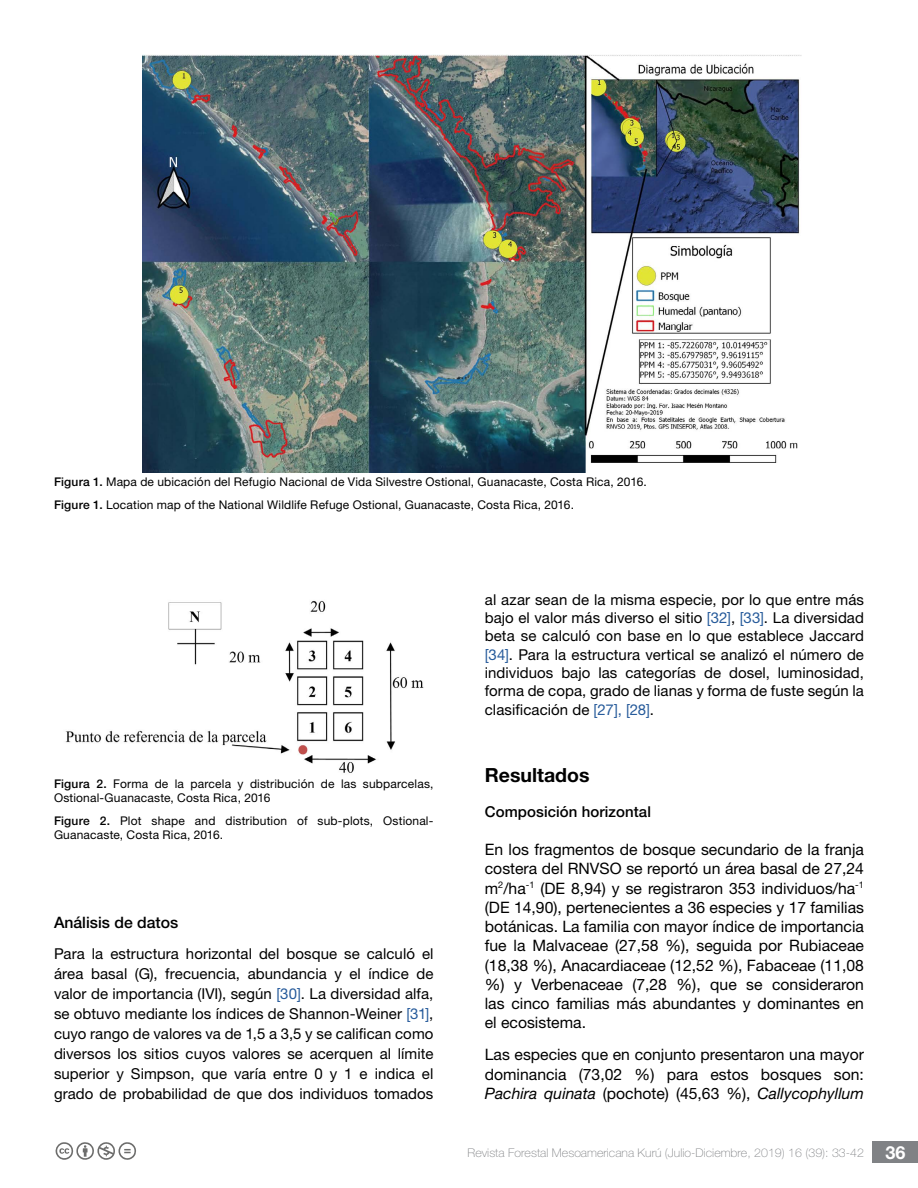
<style>
.page{position:relative;width:918px;height:1188px;background:#fff}
.page>*{position:absolute;margin:0;border:0;box-sizing:border-box;transform-origin:0 0}
.t1{font:700 19.5px "Helvetica Neue LT Std";color:#000}
.t2{font:15.75px/19.2px "Helvetica Neue LT Std";color:#000;text-align:justify}
.t3{font:500 15.75px "Helvetica Neue LT Std";color:#000}
.t4{font:15px/20px "Helvetica Neue LT Std";letter-spacing:.005em;color:#000;text-align:justify}
.t5{font:500 15px "Helvetica Neue LT Std";letter-spacing:.005em;color:#000}
.t6{font:12px/14.4px "Helvetica Neue LT Std";letter-spacing:.015em;color:#000}
.t7{font:100 12px "Helvetica Neue LT Std";color:#808285}
.s1{font-weight:500}
.s2{color:#275b9b}
.s3{font-style:italic}
.s4{font-weight:700;font-size:18px;color:#fff}
</style>
<div class="page">
<div style="left:873px;top:1142px;width:45px;height:21px;background:#808285"></div>
<svg style="left:55px;top:1142px;width:81px;height:18px"></svg>
<img style="left:143px;top:54px;width:659px;height:419px">
<img style="left:65px;top:600px;width:359px;height:173px">
<p class="t6" style="left:54px;top:470px;width:594px;line-height:23px"><span class="s1">Figura 1.</span> Mapa de ubicación del Refugio Nacional de Vida Silvestre Ostional, Guanacaste, Costa Rica, 2016.<br><span class="s1">Figure 1.</span> Location map of the National Wildlife Refuge Ostional, Guanacaste, Costa Rica, 2016.</p>
<p class="t6" style="left:54px;top:776px;width:381px"><span class="s1">Figura 2.</span> Forma de la parcela y distribución de las subparcelas,<br>Ostional-Guanacaste, Costa Rica, 2016</p>
<p class="t6" style="left:54px;top:813px;width:381px"><span class="s1">Figure 2.</span> Plot shape and distribution of sub-plots, Ostional-<br>Guanacaste, Costa Rica, 2016.</p>
<p class="t3" style="left:54px;top:913px;width:126px">Análisis de datos</p>
<p class="t4" style="left:54px;top:943px;width:381px">Para la estructura horizontal del bosque se calculó el área basal (G), frecuencia, abundancia y el índice de valor de importancia (IVI), según <span class="s2">[30]</span>. La diversidad alfa, se obtuvo mediante los índices de Shannon-Weiner <span class="s2">[31]</span>, cuyo rango de valores va de 1,5 a 3,5 y se califican como diversos los sitios cuyos valores se acerquen al límite superior y Simpson, que varía entre 0 y 1 e indica el grado de probabilidad de que dos individuos tomados</p>
<p class="t4" style="left:485px;top:590px;width:381px;line-height:18.3px">al azar sean de la misma especie, por lo que entre más bajo el valor más diverso el sitio <span class="s2">[32]</span>, <span class="s2">[33]</span>. La diversidad beta se calculó con base en lo que establece Jaccard <span class="s2">[34]</span>. Para la estructura vertical se analizó el número de individuos bajo las categorías de dosel, luminosidad, forma de copa, grado de lianas y forma de fuste según la clasificación de <span class="s2">[27], [28]</span>.</p>
<h1 class="t1" style="left:485px;top:763px;width:106px">Resultados</h1>
<p class="t5" style="left:485px;top:803px;width:168px">Composición horizontal</p>
<p class="t2" style="left:485px;top:840px;width:381px">En los fragmentos de bosque secundario de la franja costera del RNVSO se reportó un área basal de 27,24 m<sup>2</sup>/ha<sup>-1</sup> (DE 8,94) y se registraron 353 individuos/ha<sup>-1 </sup>(DE 14,90), pertenecientes a 36 especies y 17 familias botánicas. La familia con mayor índice de importancia fue la Malvaceae (27,58 %), seguida por Rubiaceae (18,38 %), Anacardiaceae (12,52 %), Fabaceae (11,08 %) y Verbenaceae (7,28 %), que se consideraron las cinco familias más abundantes y dominantes en el ecosistema.</p>
<p class="t2" style="left:485px;top:1045px;width:381px">Las especies que en conjunto presentaron una mayor dominancia (73,02 %) para estos bosques son:<br><span class="s3">Pachira quinata</span> (pochote) (45,63 %), <span class="s3">Callycophyllum</span></p>
<p class="t7" style="left:468px;top:1146px;width:439px">Revista Forestal Mesoamericana Kurú (Julio-Diciembre, 2019) 16 (39): 33-42 <span class="s4">36</span></p>
</div>
